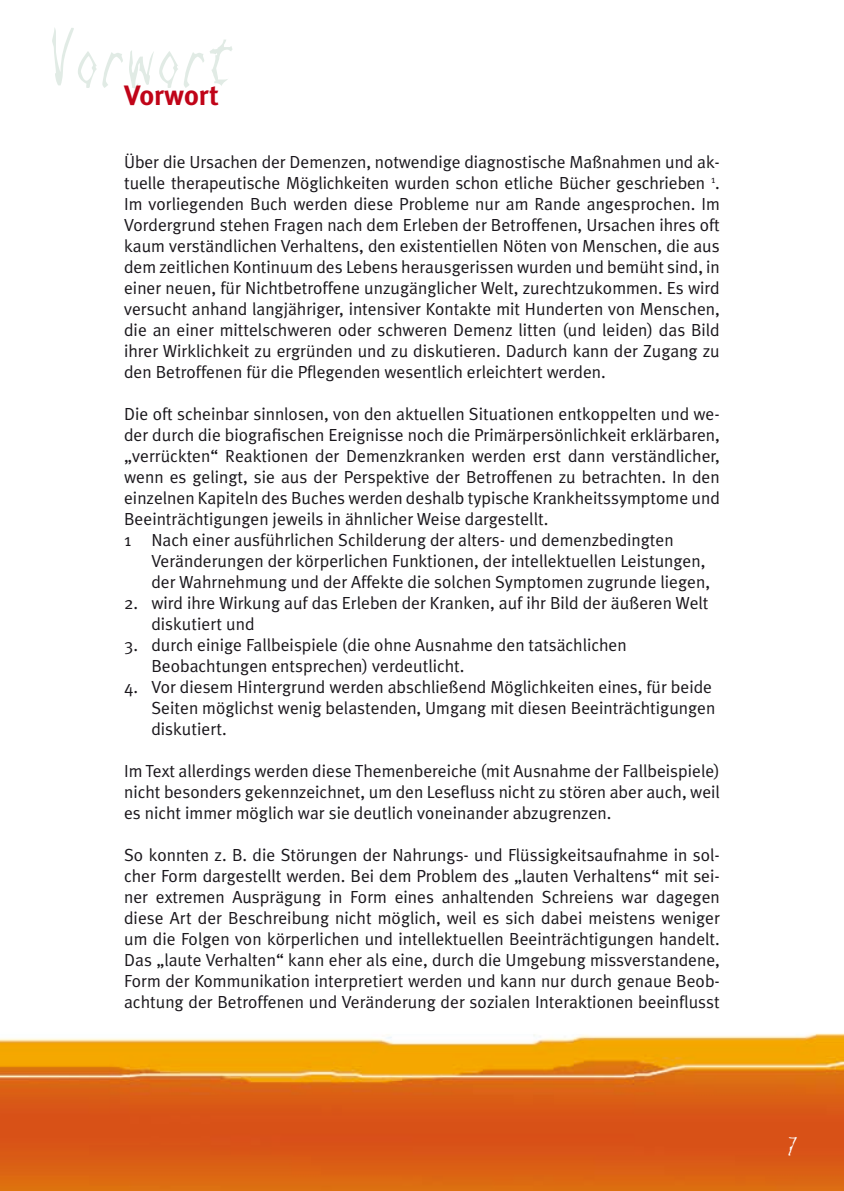
<style>
.page{position:relative;width:844px;height:1191px;background:#fff}
.page>*{position:absolute;margin:0;border:0;box-sizing:border-box;transform-origin:0 0}
.t1{font:87.5px "Razor Keen";color:#e1ebe5}
.t2{font:700 28px "Meta Plus";color:#c00418}
.t3{font:17.5px/21px "Meta Plus Normal";color:#1a171c}
</style>
<div class="page">
<img style="left:0;top:1033px;width:843px;height:158px">
<h1 class="t1" style="left:50px;top:12px;width:186px">Vorwort</h1>
<h2 class="t2" style="left:124px;top:79px;width:96px">Vorwort</h2>
<p class="t3" style="left:124px;top:151px;width:597px;text-align:justify">Über die Ursachen der Demenzen, notwendige diagnostische Maßnahmen und ak&shy;tuelle therapeutische Möglichkeiten wurden schon etliche Bücher geschrieben <sup>1</sup>.<br>Im vorliegenden Buch werden diese Probleme nur am Rande angesprochen. Im Vordergrund stehen Fragen nach dem Erleben der Betroffenen, Ursachen ihres oft kaum verständlichen Verhaltens, den existentiellen Nöten von Menschen, die aus dem zeitlichen Kontinuum des Lebens herausgerissen wurden und bemüht sind, in einer neuen, für Nichtbetroffene unzugänglicher Welt, zurechtzukommen. Es wird versucht anhand langjähriger, intensiver Kontakte mit Hunderten von Menschen, die an einer mittelschweren oder schweren Demenz litten (und leiden) das Bild ihrer Wirklichkeit zu ergründen und zu diskutieren. Dadurch kann der Zugang zu den Betroffenen für die Pflegenden wesentlich erleichtert werden.</p>
<p class="t3" style="left:124px;top:403px;width:597px">Die oft scheinbar sinnlosen, von den aktuellen Situationen entkoppelten und we&shy;der durch die biografischen Ereignisse noch die Primärpersönlichkeit erklärbaren, „verrückten“ Reaktionen der Demenzkranken werden erst dann verständlicher, wenn es gelingt, sie aus der Perspektive der Betroffenen zu betrachten. In den einzelnen Kapiteln des Buches werden deshalb typische Krankheitssymptome und Beeinträchtigungen jeweils in ähnlicher Weise dargestellt.<br>1 Nach einer ausführlichen Schilderung der alters- und demenzbedingten</p>
<p class="t3" style="left:151px;top:550px;width:560px">Veränderungen der körperlichen Funktionen, der intellektuellen Leistungen, der Wahrnehmung und der Affekte die solchen Symptomen zugrunde liegen,</p>
<p class="t3" style="left:151px;top:592px;width:558px;text-indent:-27px">2. wird ihre Wirkung auf das Erleben der Kranken, auf ihr Bild der äußeren Welt diskutiert und</p>
<p class="t3" style="left:151px;top:634px;width:476px;text-indent:-27px">3. durch einige Fallbeispiele (die ohne Ausnahme den tatsächlichen<br>Beobachtungen entsprechen) verdeutlicht.</p>
<p class="t3" style="left:151px;top:676px;width:565px;text-indent:-27px">4. Vor diesem Hintergrund werden abschließend Möglichkeiten eines, für beide<br>Seiten möglichst wenig belastenden, Umgang mit diesen Beeinträchtigungen diskutiert.</p>
<p class="t3" style="left:124px;top:760px;width:597px;text-align:justify">Im Text allerdings werden diese Themenbereiche (mit Ausnahme der Fallbeispiele) nicht besonders gekennzeichnet, um den Lesefluss nicht zu stören aber auch, weil es nicht immer möglich war sie deutlich voneinander abzugrenzen.</p>
<p class="t3" style="left:124px;top:844px;width:597px;text-align:justify">So konnten z. B. die Störungen der Nahrungs- und Flüssigkeitsaufnahme in sol&shy;cher Form dargestellt werden. Bei dem Problem des „lauten Verhaltens“ mit sei&shy;ner extremen Ausprägung in Form eines anhaltenden Schreiens war dagegen diese Art der Beschreibung nicht möglich, weil es sich dabei meistens weniger um die Folgen von körperlichen und intellektuellen Beeinträchtigungen handelt.<br>Das „laute Verhalten“ kann eher als eine, durch die Umgebung missverstandene, Form der Kommunikation interpretiert werden und kann nur durch genaue Beob&shy;achtung der Betroffenen und Veränderung der sozialen Interaktionen beeinflusst</p>
</div>
